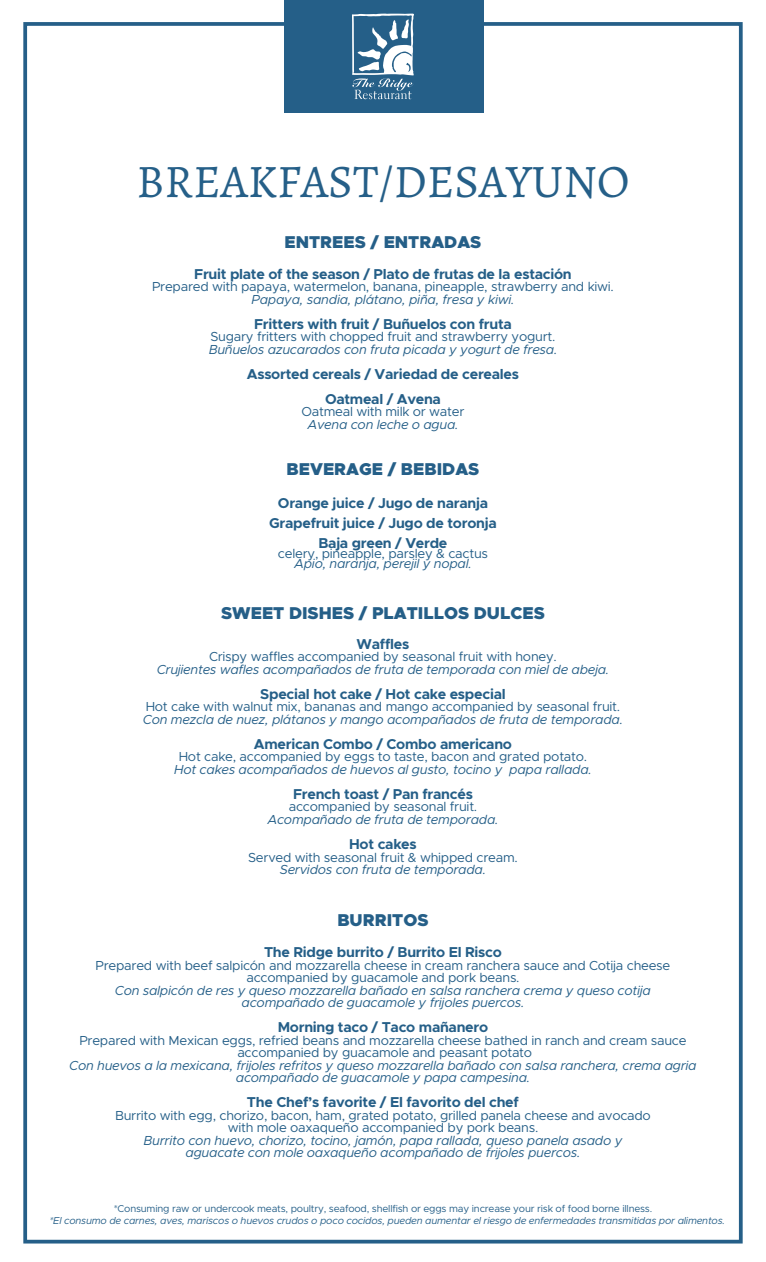
<style>
.page{position:relative;width:766px;height:1262px;background:#fff}
.page>*{position:absolute;margin:0;border:0;box-sizing:border-box;transform-origin:0 0}
.t1{font:46.75px "Alegreya SC";color:#255f88}
.t2{font:900 17.25px "Metropolis";color:#255f88}
.t3{font:700 14.38px/20px "Metropolis";letter-spacing:-.02em;color:#255f88;text-align:center}
.t4{font:13.12px/12.5px "Metropolis";letter-spacing:-.02em;color:#255f88;text-align:center}
.t5{font:italic 13.12px/12.5px "Metropolis";letter-spacing:-.02em;color:#255f88;text-align:center}
.t6{font:italic 10px "Metropolis";letter-spacing:-.02em;color:#255f88}
.t7{font:10px "Metropolis";letter-spacing:-.02em;color:#255f88}
</style>
<div class="page">
<div style="left:23px;top:22px;width:719px;height:1221px;border:4px solid #255f88"></div>
<div style="left:284px;top:0;width:199px;height:112px;background:#255f88"></div>
<svg style="left:352px;top:14px;width:62px;height:85px"></svg>
<h1 class="t1" style="left:136px;top:153px;width:494px">BREAKFAST/DESAYUNO</h1>
<h2 class="t2" style="left:284px;top:231px;width:198px">ENTREES / ENTRADAS</h2>
<p class="t3" style="left:194px;top:264px;width:379px">Fruit plate of the season / Plato de frutas de la estación</p>
<p class="t4" style="left:152px;top:280px;width:463px">Prepared with papaya, watermelon, banana, pineapple, strawberry and kiwi.</p>
<p class="t5" style="left:251px;top:293px;width:264px">Papaya, sandia, plátano, piña, fresa y kiwi.</p>
<p class="t3" style="left:254px;top:314px;width:259px">Fritters with fruit / Buñuelos con fruta</p>
<p class="t4" style="left:210px;top:330px;width:346px">Sugary fritters with chopped fruit and strawberry yogurt.</p>
<p class="t5" style="left:209px;top:343px;width:350px">Buñuelos azucarados con fruta picada y yogurt de fresa.</p>
<p class="t3" style="left:247px;top:361px;width:274px;line-height:25px">Assorted cereals / Variedad de cereales<br>Oatmeal / Avena</p>
<p class="t4" style="left:301px;top:405px;width:164px">Oatmeal with milk or water</p>
<p class="t5" style="left:307px;top:418px;width:152px">Avena con leche o agua.</p>
<h2 class="t2" style="left:286px;top:458px;width:194px">BEVERAGE / BEBIDAS</h2>
<p class="t3" style="left:269px;top:493px;width:229px">Orange juice / Jugo de naranja<br>Grapefruit juice / Jugo de toronja<br>Baja green / Verde</p>
<p class="t4" style="left:278px;top:547px;width:211px">celery, pineapple, parsley &amp; cactus</p>
<p class="t5" style="left:294px;top:557px;width:179px">Apio, naranja, perejil y nopal.</p>
<h2 class="t2" style="left:221px;top:601px;width:325px">SWEET DISHES / PLATILLOS DULCES</h2>
<p class="t3" style="left:356px;top:634px;width:54px">Waffles</p>
<p class="t4" style="left:209px;top:650px;width:349px">Crispy waffles accompanied by seasonal fruit with honey.</p>
<p class="t5" style="left:157px;top:663px;width:454px">Crujientes wafles acompañados de fruta de temporada con miel de abeja.</p>
<p class="t3" style="left:260px;top:684px;width:247px">Special hot cake / Hot cake especial</p>
<p class="t4" style="left:146px;top:700px;width:476px">Hot cake with walnut mix, bananas and mango accompanied by seasonal fruit.</p>
<p class="t5" style="left:143px;top:713px;width:481px">Con mezcla de nuez, plátanos y mango acompañados de fruta de temporada.</p>
<p class="t3" style="left:254px;top:734px;width:259px">American Combo / Combo americano</p>
<p class="t4" style="left:179px;top:750px;width:410px">Hot cake, accompanied by eggs to taste, bacon and grated potato.</p>
<p class="t5" style="left:174px;top:763px;width:419px">Hot cakes acompañados de huevos al gusto, tocino y papa rallada.</p>
<p class="t3" style="left:293px;top:784px;width:181px">French toast / Pan francés</p>
<p class="t4" style="left:288px;top:800px;width:190px">accompanied by seasonal fruit.</p>
<p class="t5" style="left:267px;top:813px;width:232px">Acompañado de fruta de temporada.</p>
<p class="t3" style="left:349px;top:834px;width:69px">Hot cakes</p>
<p class="t4" style="left:248px;top:850px;width:271px">Served with seasonal fruit &amp; whipped cream.</p>
<p class="t5" style="left:280px;top:863px;width:207px">Servidos con fruta de temporada.</p>
<h2 class="t2" style="left:337px;top:909px;width:93px">BURRITOS</h2>
<p class="t3" style="left:264px;top:942px;width:239px">The Ridge burrito / Burrito El Risco</p>
<p class="t4" style="left:96px;top:959px;width:576px">Prepared with beef salpicón and mozzarella cheese in cream ranchera sauce and Cotija cheese accompanied by guacamole and pork beans.</p>
<p class="t5" style="left:115px;top:984px;width:537px">Con salpicón de res y queso mozzarella bañado en salsa ranchera crema y queso cotija acompañado de guacamole y frijoles puercos.</p>
<p class="t3" style="left:278px;top:1017px;width:212px">Morning taco / Taco mañanero</p>
<p class="t4" style="left:79px;top:1034px;width:608px">Prepared with Mexican eggs, refried beans and mozzarella cheese bathed in ranch and cream sauce accompanied by guacamole and peasant potato</p>
<p class="t5" style="left:69px;top:1059px;width:628px">Con huevos a la mexicana, frijoles refritos y queso mozzarella bañado con salsa ranchera, crema agria acompañado de guacamole y papa campesina.</p>
<p class="t3" style="left:247px;top:1092px;width:273px">The Chef’s favorite / El favorito del chef</p>
<p class="t4" style="left:115px;top:1109px;width:537px">Burrito with egg, chorizo, bacon, ham, grated potato, grilled panela cheese and avocado with mole oaxaqueño accompanied by pork beans.</p>
<p class="t5" style="left:143px;top:1134px;width:480px">Burrito con huevo, chorizo, tocino, jamón, papa rallada, queso panela asado y aguacate con mole oaxaqueño acompañado de frijoles puercos.</p>
<p class="t7" style="left:114px;top:1202px;width:540px">*Consuming raw or undercook meats, poultry, seafood, shellfish or eggs may increase your risk of food borne illness.</p>
<p class="t6" style="left:49px;top:1214px;width:677px">*El consumo de carnes, aves, mariscos o huevos crudos o poco cocidos, pueden aumentar el riesgo de enfermedades transmitidas por alimentos.</p>
</div>
